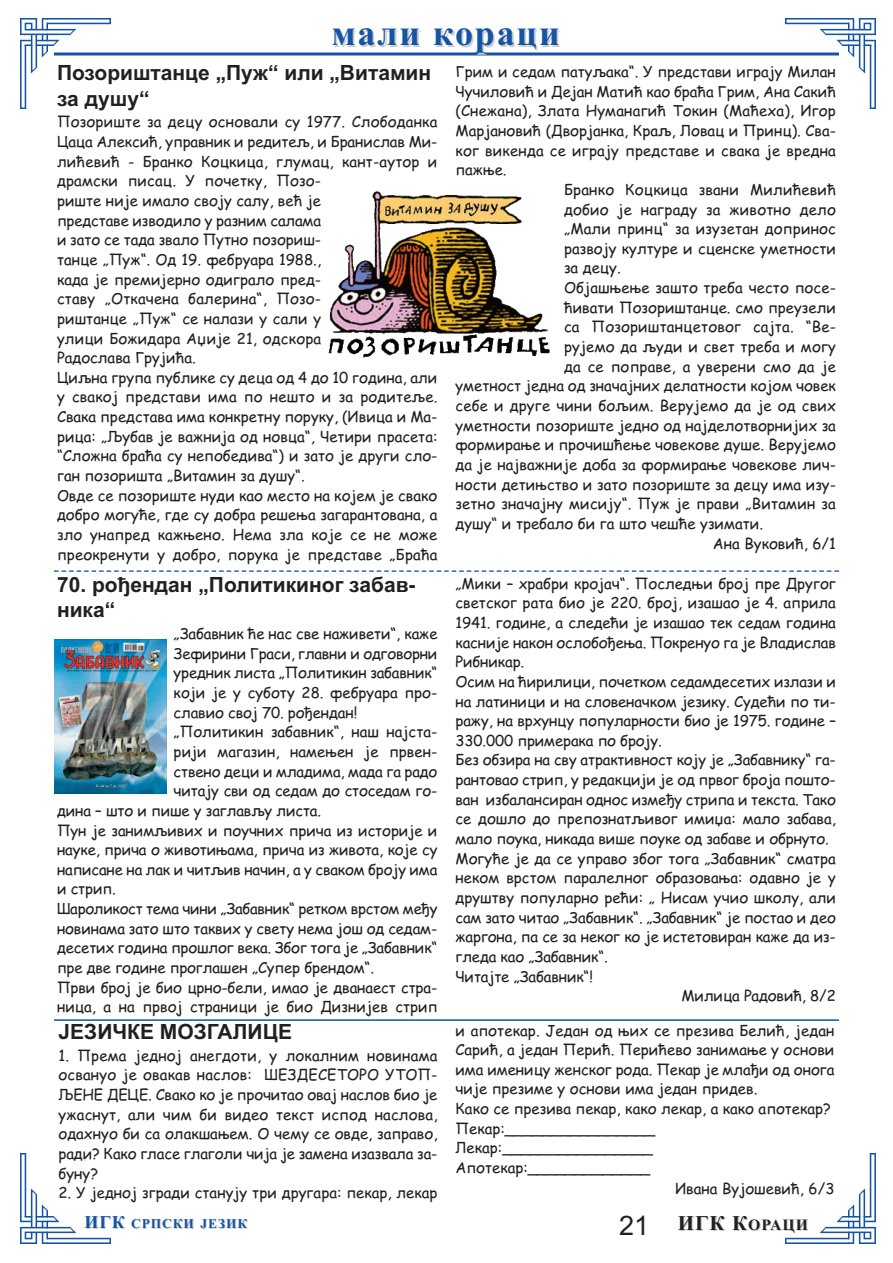
<style>
.page{position:relative;width:893px;height:1263px;background:#fff}
.page>*{position:absolute;margin:0;border:0;box-sizing:border-box;transform-origin:0 0}
.t1{font:700 36px "Times New Roman";letter-spacing:.05em;color:#1454a5}
.t2{font:27px "Arial";color:#231f20}
.t3{font:700 21px/25.2px "Arial";color:#231f20}
.t4{font:700 21px "Times New Roman";color:#231f20}
.t5{font:15px/19.6px "Comic Sans MS";color:#231f20}
.t6{font:15px "Comic Sans MS";letter-spacing:-.02em;color:#231f20}
.t7{font:700 13.5px "Times New Roman";letter-spacing:.065em;color:#1454a5}
.s1{font-size:18px;color:#ccc}
.s2{font-size:18px}
.s3{color:#ccc}
.s4{font-size:15.75px;color:#ccc}
.s5{font-size:15.75px}
</style>
<div class="page">
<img style="left:47px;top:18px;width:802px;height:27px">
<img style="left:20px;top:18px;width:27px;height:1226px">
<img style="left:849px;top:18px;width:27px;height:1199px">
<img style="left:47px;top:1217px;width:829px;height:27px">
<svg style="left:54px;top:52px;width:785px;height:4px;background:#4e7ebb"></svg>
<img style="left:328px;top:191px;width:222px;height:167px">
<img style="left:55px;top:639px;width:112px;height:155px">
<svg style="left:54px;top:570px;width:785px;height:2px"></svg>
<hr style="left:54px;top:1019px;width:785px;height:2px;background:#1454a5">
<h1 class="t1" style="left:331px;top:11px;width:230px">мали кораци</h1>
<h3 class="t3" style="left:57px;top:60px;width:376px">Позориштанце „Пуж“ или „Витамин за душу“</h3>
<p class="t5" style="left:57px;top:112px;width:382px">Позориште за децу основали су 1977. Слободанка Цаца Алексић, управник и редитељ, и Бранислав Ми&shy;лићевић - Бранко Коцкица, глумац, кант-аутор и драмски писац. У почетку, Позо-<br>риште није имало своју салу, већ је<br>представе изводило у разним салама<br>и зато се тада звало Путно позориш-<br>танце „Пуж“. Од 19. фебруара 1988.,<br>када је премијерно одиграло пред-<br>ставу „Откачена балерина“, Позо-<br>риштанце „Пуж“ се налази у сали у<br>улици Божидара Аџије 21, одскора<br>Радослава Грујића.<br>Циљна група публике су деца од 4 до 10 година, али у свакој представи има по нешто и за родитеље.<br>Свака представа има конкретну поруку, (Ивица и Ма&shy;рица: „Љубав је важнија од новца“, Четири прасета: “Сложна браћа су непобедива“) и зато је други сло&shy;ган позоришта „Витамин за душу“.<br>Овде се позориште нуди као место на којем је свако добро могуће, где су добра решења загарантована, а зло унапред кажњено. Нема зла које се не може преокренути у добро, порука је представе „Браћа</p>
<h3 class="t3" style="left:57px;top:572px;width:360px">70. рођендан „Политикиног забав&shy;ника“</h3>
<p class="t5" style="left:174px;top:624px;width:265px">„Забавник ће нас све наживети“, каже</p>
<p class="t5" style="left:174px;top:644px;width:265px">Зефирини Граси, главни и одговорни</p>
<p class="t5" style="left:174px;top:663px;width:265px">уредник листа „Политикин забавник“</p>
<p class="t5" style="left:174px;top:683px;width:265px">који је у суботу 28. фебруара про-</p>
<p class="t5" style="left:174px;top:703px;width:185px">славио свој 70. рођендан!</p>
<p class="t5" style="left:174px;top:722px;width:265px">„Политикин забавник“, наш најста-</p>
<p class="t5" style="left:174px;top:742px;width:265px">рији магазин, намењен је првен-</p>
<p class="t5" style="left:174px;top:761px;width:265px">ствено деци и младима, мада га радо</p>
<p class="t5" style="left:174px;top:781px;width:265px">читају сви од седам до стоседам го-</p>
<p class="t5" style="left:57px;top:801px;width:266px">дина – што и пише у заглављу листа.</p>
<p class="t5" style="left:57px;top:820px;width:382px">Пун је занимљивих и поучних прича из историје и</p>
<p class="t5" style="left:57px;top:840px;width:382px">науке, прича о животињама, прича из живота, које су</p>
<p class="t5" style="left:57px;top:860px;width:382px">написане на лак и читљив начин, а у сваком броју има</p>
<p class="t5" style="left:57px;top:879px;width:60px">и стрип.</p>
<p class="t6" style="left:57px;top:900px;width:382px">Шароликост тема чини „Забавник“ ретком врстом међу</p>
<p class="t5" style="left:57px;top:919px;width:382px">новинама зато што таквих у свету нема још од седам-</p>
<p class="t5" style="left:57px;top:938px;width:382px">десетих година прошлог века. Због тога је „Забавник“</p>
<p class="t5" style="left:57px;top:958px;width:319px">пре две године проглашен „Супер брендом“.</p>
<p class="t5" style="left:57px;top:978px;width:382px">Први број је био црно-бели, имао је дванаест стра-</p>
<p class="t5" style="left:57px;top:997px;width:382px">ница, а на првој страници је био Дизнијев стрип</p>
<h3 class="t3" style="left:58px;top:1019px;width:235px">ЈЕЗИЧКЕ МОЗГАЛИЦЕ</h3>
<p class="t5" style="left:58px;top:1046px;width:380px;text-align:justify">1. Према једној анегдоти, у локалним новинама освануо је овакав наслов: ШЕЗДЕСЕТОРО УТОП-ЉЕНЕ ДЕЦЕ. Свако ко је прочитао овај наслов био је ужаснут, али чим би видео текст испод наслова, одахнуо би са олакшањем. О чему се овде, заправо, ради? Како гласе глаголи чија је замена изазвала за&shy;буну?</p>
<p class="t5" style="left:59px;top:1183px;width:380px">2. У једној згради станују три другара: пекар, лекар</p>
<p class="t5" style="left:455px;top:62px;width:382px">Грим и седам патуљака“. У представи играју Милан</p>
<p class="t5" style="left:455px;top:82px;width:382px">Чучиловић и Дејан Матић као браћа Грим, Ана Сакић</p>
<p class="t5" style="left:455px;top:101px;width:382px">(Снежана), Злата Нуманагић Токин (Маћеха), Игор</p>
<p class="t5" style="left:455px;top:121px;width:382px">Марјановић (Дворјанка, Краљ, Ловац и Принц). Сва-</p>
<p class="t5" style="left:455px;top:141px;width:382px">ког викенда се играју представе и свака је вредна</p>
<p class="t5" style="left:455px;top:160px;width:53px">пажње.</p>
<p class="t5" style="left:564px;top:180px;width:273px">Бранко Коцкица звани Милићевић</p>
<p class="t5" style="left:564px;top:200px;width:273px">добио је награду за животно дело</p>
<p class="t5" style="left:564px;top:219px;width:273px">„Мали принц“ за изузетан допринос</p>
<p class="t5" style="left:564px;top:239px;width:273px">развоју културе и сценске уметности</p>
<p class="t5" style="left:564px;top:258px;width:58px">за децу.</p>
<p class="t5" style="left:564px;top:278px;width:273px">Објашњење зашто треба често посе-</p>
<p class="t5" style="left:564px;top:298px;width:273px">ћивати Позориштанце. смо преузели</p>
<p class="t5" style="left:564px;top:317px;width:273px">са Позориштанцетовог сајта. “Ве-</p>
<p class="t5" style="left:564px;top:337px;width:273px">рујемо да људи и свет треба и могу</p>
<p class="t5" style="left:564px;top:357px;width:273px">да се поправе, а уверени смо да је</p>
<p class="t5" style="left:455px;top:376px;width:382px">уметност једна од значајних делатности којом човек</p>
<p class="t5" style="left:455px;top:396px;width:382px">себе и друге чини бољим. Верујемо да је од свих</p>
<p class="t5" style="left:455px;top:416px;width:382px">уметности позориште једно од најделотворнијих за</p>
<p class="t5" style="left:455px;top:435px;width:382px">формирање и прочишћење човекове душе. Верујемо</p>
<p class="t5" style="left:455px;top:455px;width:382px">да је најважније доба за формирање човекове лич-</p>
<p class="t5" style="left:455px;top:475px;width:382px">ности детињство и зато позориште за децу има изу-</p>
<p class="t5" style="left:455px;top:494px;width:382px">зетно значајну мисију“. Пуж је прави „Витамин за</p>
<p class="t5" style="left:455px;top:514px;width:309px">душу“ и требало би га што чешће узимати.</p>
<p class="t5" style="left:713px;top:533px;width:125px">Ана Вуковић, 6/1</p>
<p class="t5" style="left:455px;top:574px;width:382px">„Мики – храбри кројач“. Последњи број пре Другог</p>
<p class="t5" style="left:455px;top:593px;width:382px">светског рата био је 220. број, изашао је 4. априла</p>
<p class="t5" style="left:455px;top:613px;width:382px">1941. године, а следећи је изашао тек седам година</p>
<p class="t5" style="left:455px;top:632px;width:382px">касније након ослобођења. Покренуо га је Владислав</p>
<p class="t5" style="left:455px;top:652px;width:70px">Рибникар.</p>
<p class="t5" style="left:455px;top:672px;width:382px">Осим на ћирилици, почетком седамдесетих излази и</p>
<p class="t5" style="left:455px;top:691px;width:382px">на латиници и на словеначком језику. Судећи по ти-</p>
<p class="t5" style="left:455px;top:711px;width:382px">ражу, на врхунцу популарности био је 1975. године –</p>
<p class="t5" style="left:455px;top:731px;width:208px">330.000 примерака по броју.</p>
<p class="t5" style="left:455px;top:750px;width:382px">Без обзира на сву атрактивност коју је „Забавнику“ га-</p>
<p class="t5" style="left:455px;top:770px;width:382px">рантовао стрип, у редакцији је од првог броја пошто-</p>
<p class="t5" style="left:455px;top:790px;width:382px">ван избалансиран однос између стрипа и текста. Тако</p>
<p class="t5" style="left:455px;top:809px;width:382px">се дошло до препознатљивог имиџа: мало забава,</p>
<p class="t5" style="left:455px;top:829px;width:375px">мало поука, никада више поуке од забаве и обрнуто.</p>
<p class="t5" style="left:455px;top:849px;width:382px">Могуће је да се управо због тога „Забавник“ сматра</p>
<p class="t5" style="left:455px;top:868px;width:382px">неком врстом паралелног образовања: одавно је у</p>
<p class="t5" style="left:455px;top:888px;width:382px">друштву популарно рећи: „ Нисам учио школу, али</p>
<p class="t5" style="left:455px;top:908px;width:382px">сам зато читао „Забавник“. „Забавник“ је постао и део</p>
<p class="t5" style="left:455px;top:927px;width:382px">жаргона, па се за неког ко је истетовиран каже да из-</p>
<p class="t5" style="left:455px;top:947px;width:154px">гледа као „Забавник“.</p>
<p class="t5" style="left:455px;top:966px;width:139px">Читајте „Забавник“!</p>
<p class="t5" style="left:681px;top:986px;width:156px">Милица Радовић, 8/2</p>
<p class="t5" style="left:455px;top:1020px;width:380px">и апотекар. Један од њих се презива Белић, један</p>
<p class="t5" style="left:455px;top:1040px;width:380px">Сарић, а један Перић. Перићево занимање у основи</p>
<p class="t5" style="left:455px;top:1060px;width:380px">има именицу женског рода. Пекар је млађи од онога</p>
<p class="t5" style="left:455px;top:1079px;width:303px">чије презиме у основи има један придев.</p>
<p class="t5" style="left:455px;top:1099px;width:377px">Како се презива пекар, како лекар, а како апотекар?</p>
<p class="t5" style="left:455px;top:1119px;width:201px">Пекар:________________</p>
<p class="t5" style="left:455px;top:1138px;width:199px">Лекар:________________</p>
<p class="t5" style="left:455px;top:1158px;width:196px">Апотекар:_____________</p>
<p class="t5" style="left:675px;top:1179px;width:161px">Ивана Вујошевић, 6/3</p>
<h2 class="t2" style="left:619px;top:1209px;width:32px">21</h2>
<p class="t7" style="left:85px;top:1216px;width:164px"><span class="s1">И</span><span class="s2">Г</span><span class="s1">К</span> СРПСКИ ЈЕЗ<span class="s3">ИК</span></p>
<h3 class="t4" style="left:679px;top:1211px;width:132px"><span class="s3">И</span>ГК К<span class="s4">О</span><span class="s5">РА</span><span class="s4">ЦИ</span></h3>
</div>
